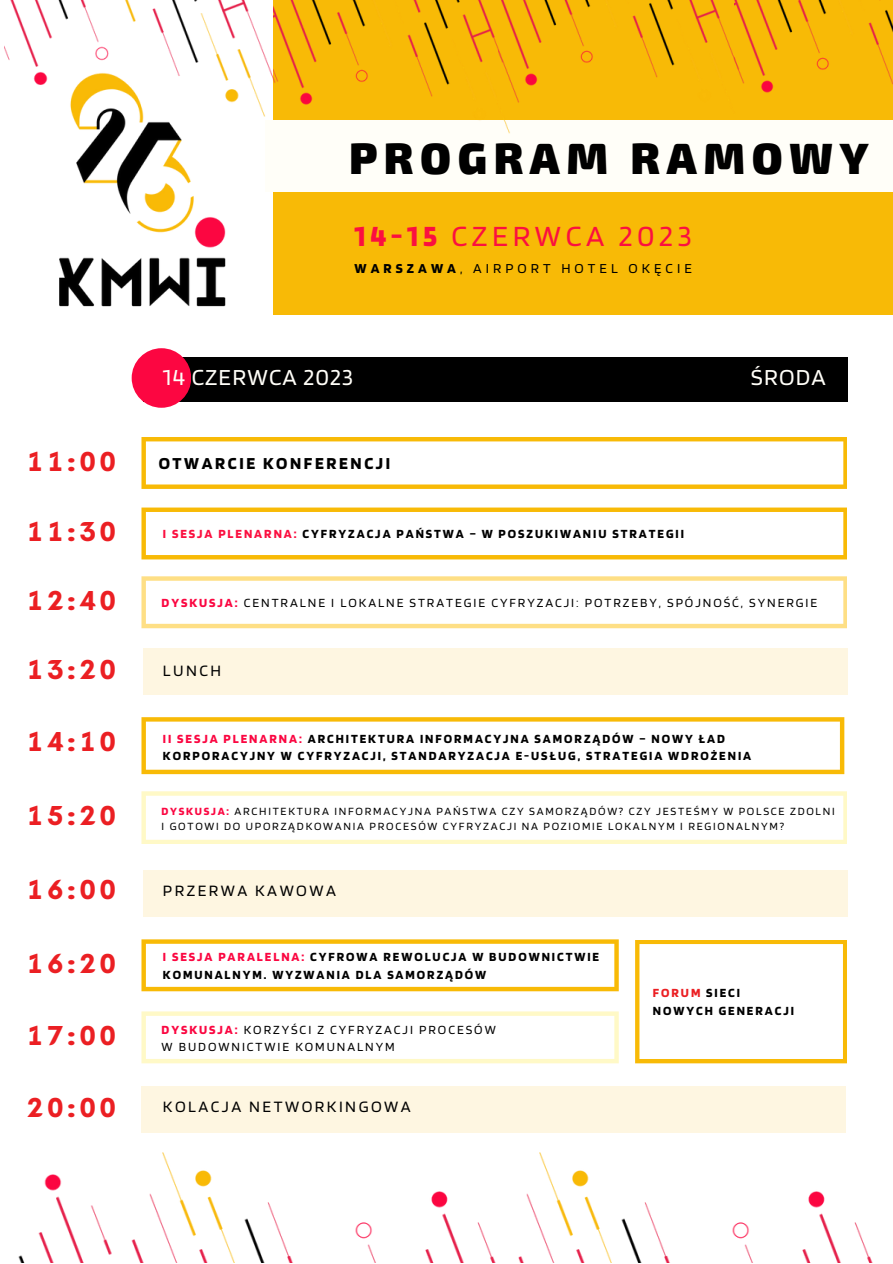
<style>
.page{position:relative;width:893px;height:1264px;background:#fff}
.page>*{position:absolute;margin:0;border:0;box-sizing:border-box;transform-origin:0 0}
.t1{font:900 43.8px "Exo 2";letter-spacing:.15em;color:#000}
.t2{font:30.6px "Blinker";letter-spacing:.15em;color:#fb0f40}
.t3{font:700 27.9px "Batangas";letter-spacing:.15em;color:#eb1f23}
.t4{font:23.85px "Blinker";letter-spacing:.05em;color:#fffef8}
.t5{font:700 17.55px "Blinker";letter-spacing:.15em;color:#000}
.t6{font:16.5px "Blinker";letter-spacing:.15em;color:#000}
.t7{font:14.25px "Blinker";letter-spacing:.285em;color:#000}
.t8{font:700 13.05px/17.4px "Blinker";letter-spacing:.15em;color:#000}
.t9{font:13.05px "Blinker";letter-spacing:.15em;color:#000}
.t10{font:700 13.05px "Blinker";letter-spacing:.15em;color:#eb1f23}
.t11{font:11.55px/15.3px "Blinker";letter-spacing:.15em;color:#000}
.s1{font-weight:700}
.s2{color:#fb0f40}
.s3{font-weight:700;color:#fb0641}
.s4{color:#fb0641}
.s5{color:#000}
</style>
<div class="page">
<svg style="left:141px;top:437px;width:706px;height:52px"></svg>
<div style="left:273px;top:0;width:619px;height:314px;background:#f8ba06"></div>
<div style="left:265px;top:120px;width:627px;height:71px;background:#fffef8"></div>
<svg style="left:141px;top:507px;width:706px;height:52px"></svg>
<svg style="left:141px;top:576px;width:706px;height:52px"></svg>
<svg style="left:141px;top:717px;width:703px;height:57px"></svg>
<svg style="left:141px;top:791px;width:706px;height:53px"></svg>
<svg style="left:141px;top:939px;width:477px;height:52px"></svg>
<svg style="left:141px;top:1011px;width:477px;height:52px"></svg>
<img style="left:294px;top:0;width:204px;height:121px">
<div style="left:144px;top:357px;width:703px;height:45px;background:#000"></div>
<div style="left:132px;top:348px;width:59px;height:60px;background:#fc0641;border-radius:50%"></div>
<img style="left:732px;top:1191px;width:141px;height:71px">
<img style="left:59px;top:156px;width:167px;height:151px">
<img style="left:5px;top:0;width:289px;height:156px">
<img style="left:498px;top:0;width:236px;height:134px">
<img style="left:734px;top:0;width:158px;height:93px">
<img style="left:355px;top:1152px;width:315px;height:110px">
<img style="left:18px;top:1152px;width:275px;height:110px">
<svg style="left:635px;top:940px;width:211px;height:123px"></svg>
<div style="left:144px;top:648px;width:703px;height:46px;background:#fef6e1"></div>
<div style="left:144px;top:870px;width:703px;height:46px;background:#fef6e1"></div>
<div style="left:141px;top:1086px;width:704px;height:46px;background:#fef6e1"></div>
<p class="t1" style="left:349px;top:129px;width:521px">PROGRAM RAMOWY</p>
<p class="t2" style="left:354px;top:216px;width:338px"><span class="s1">14-15</span> CZERWCA 2023</p>
<p class="t7" style="left:354px;top:260px;width:339px"><span class="s1">WARSZAWA</span>, AIRPORT HOTEL OKĘCIE</p>
<p class="t4" style="left:163px;top:362px;width:192px">14 CZERWCA 2023</p>
<p class="t4" style="left:750px;top:362px;width:76px">ŚRODA</p>
<p class="t3" style="left:27px;top:445px;width:90px">11:00</p>
<p class="t5" style="left:159px;top:452px;width:233px">OTWARCIE KONFERENCJI</p>
<p class="t3" style="left:27px;top:515px;width:90px">11:30</p>
<p class="t8" style="left:163px;top:525px;width:522px"><span class="s2">I SESJA PLENARNA:</span> CYFRYZACJA PAŃSTWA – W POSZUKIWANIU STRATEGII</p>
<p class="t3" style="left:27px;top:584px;width:90px">12:40</p>
<p class="t9" style="left:162px;top:594px;width:657px"><span class="s3">DYSKUSJA:</span> CENTRALNE I LOKALNE STRATEGIE CYFRYZACJI: POTRZEBY, SPÓJNOŚĆ, SYNERGIE</p>
<p class="t3" style="left:27px;top:653px;width:90px">13:20</p>
<p class="t6" style="left:163px;top:660px;width:60px">LUNCH</p>
<p class="t3" style="left:27px;top:725px;width:90px">14:10</p>
<p class="t8" style="left:163px;top:729px;width:589px"><span class="s4">II SESJA PLENARNA:</span> ARCHITEKTURA INFORMACYJNA SAMORZĄDÓW – NOWY ŁAD<br>KORPORACYJNY W CYFRYZACJI, STANDARYZACJA E-USŁUG, STRATEGIA WDROŻENIA</p>
<p class="t3" style="left:27px;top:799px;width:90px">15:20</p>
<p class="t11" style="left:162px;top:803px;width:674px"><span class="s3">DYSKUSJA:</span> ARCHITEKTURA INFORMACYJNA PAŃSTWA CZY SAMORZĄDÓW? CZY JESTEŚMY W POLSCE ZDOLNI<br>I GOTOWI DO UPORZĄDKOWANIA PROCESÓW CYFRYZACJI NA POZIOMIE LOKALNYM I REGIONALNYM?</p>
<p class="t3" style="left:27px;top:873px;width:90px">16:00</p>
<p class="t6" style="left:163px;top:880px;width:175px">PRZERWA KAWOWA</p>
<p class="t3" style="left:27px;top:947px;width:90px">16:20</p>
<p class="t8" style="left:163px;top:947px;width:437px"><span class="s4">I SESJA PARALELNA:</span> CYFROWA REWOLUCJA W BUDOWNICTWIE<br>KOMUNALNYM. WYZWANIA DLA SAMORZĄDÓW</p>
<p class="t10" style="left:652px;top:984px;width:89px">FORUM <span class="s5">SIECI</span></p>
<p class="t8" style="left:652px;top:1001px;width:143px">NOWYCH GENERACJI</p>
<p class="t3" style="left:27px;top:1019px;width:90px">17:00</p>
<p class="t9" style="left:162px;top:1021px;width:336px"><span class="s3">DYSKUSJA:</span> KORZYŚCI Z CYFRYZACJI PROCESÓW</p>
<p class="t9" style="left:162px;top:1038px;width:235px">W BUDOWNICTWIE KOMUNALNYM</p>
<p class="t3" style="left:27px;top:1091px;width:90px">20:00</p>
<p class="t6" style="left:163px;top:1096px;width:249px">KOLACJA NETWORKINGOWA</p>
</div>
